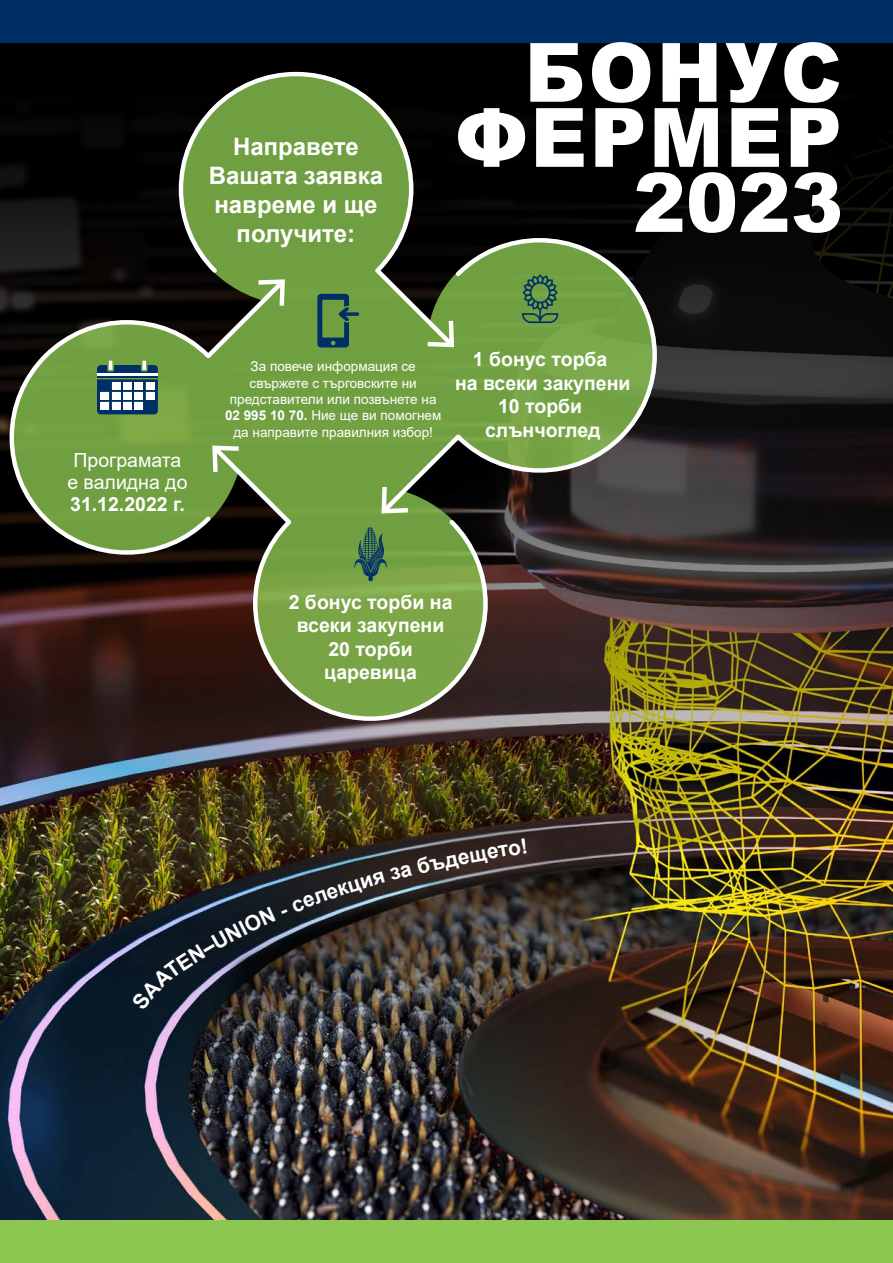
<style>
.page{position:relative;width:893px;height:1263px;background:#fff}
.page>*{position:absolute;margin:0;border:0;box-sizing:border-box;transform-origin:0 0}
.t1{font:900 81.9px/65.1px "Arial";letter-spacing:.03em;color:#fff;text-align:right;scale:.96 1}
.t2{font:700 24px/28.8px "Arial";color:#fff;text-align:center}
.t3{font:700 19.5px/23.4px "Arial";color:#fff;text-align:center}
.t4{font:19.5px/21.9px "Arial";color:#fff;text-align:center}
.t5{font:13.5px/16.4px "Arial";color:#fff;text-align:center}
.s1{font-weight:700}
</style>
<div class="page">
<img style="left:0;top:43px;width:893px;height:1177px">
<div style="left:0;top:1220px;width:893px;height:43px;background:#8bc751"></div>
<div style="left:0;top:0;width:893px;height:43px;background:#002f67"></div>
<svg style="left:10px;top:72px;width:647px;height:648px;background:#261f15"></svg>
<svg style="left:179px;top:72px;width:274px;height:274px;background:#5a7d3a"></svg>
<svg style="left:382px;top:238px;width:275px;height:274px;background:#638342"></svg>
<svg style="left:213px;top:446px;width:275px;height:275px;background:#668040"></svg>
<svg style="left:10px;top:280px;width:274px;height:275px;background:#59773c"></svg>
<svg style="left:258px;top:279px;width:27px;height:27px"></svg>
<img style="left:131px;top:838px;width:396px;height:172px">
<h2 class="t2" style="left:209px;top:133px;width:176px">Направете<br>Вашата заявка навреме и ще получите:</h2>
<h1 class="t1" style="left:455px;top:37px;width:406px">БОНУС<br>ФЕРМЕР<br>2023</h1>
<h3 class="t4" style="left:67px;top:449px;width:122px">Програмата е валидна до</h3>
<h3 class="t3" style="left:70px;top:492px;width:116px">31.12.2022 г.</h3>
<p class="t5" style="left:225px;top:358px;width:218px">За повече информация се свържете с търговските ни представители или позвънете на<br><span class="s1">02 995 10 70.</span> Ние ще ви помогнем да направите правилния избор!</p>
<h3 class="t3" style="left:455px;top:348px;width:177px">1 бонус торба<br>на всеки закупени<br>10 торби слънчоглед</h3>
<h3 class="t3" style="left:289px;top:590px;width:165px">2 бонус торби на всеки закупени<br>20 торби царевица</h3>
</div>
